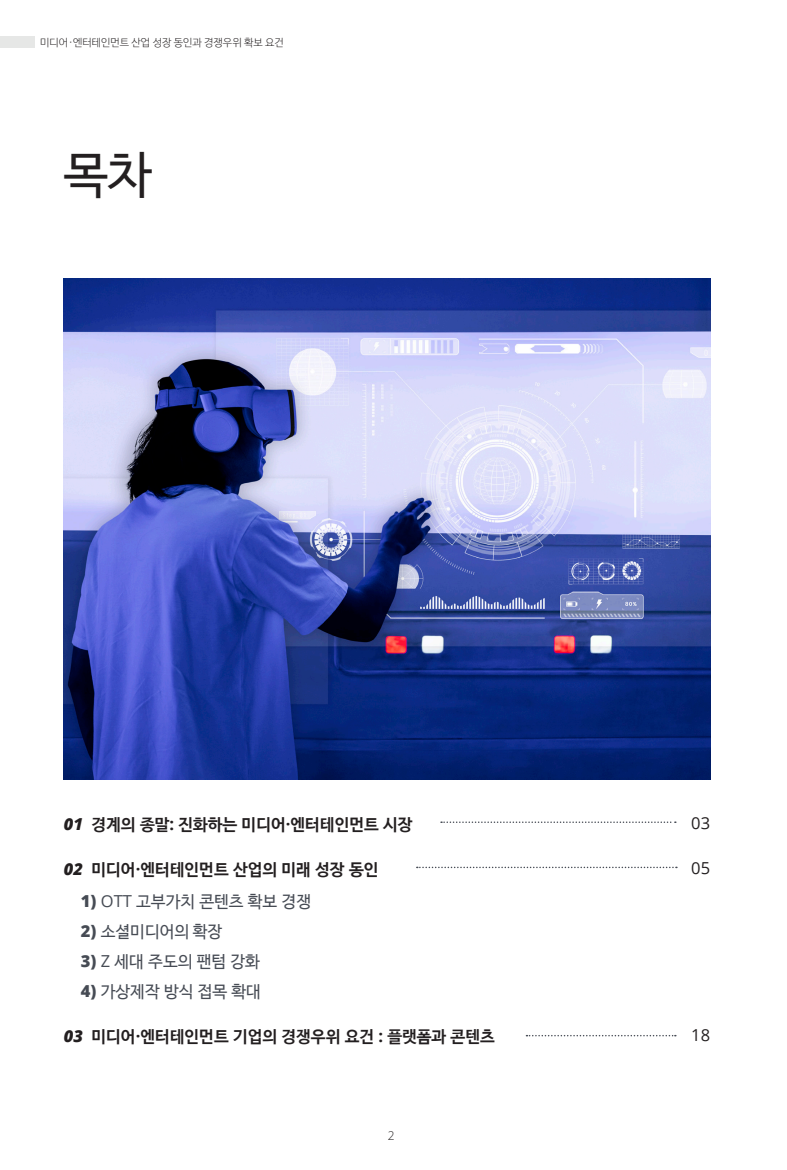
<style>
.page{position:relative;width:787px;height:1170px;background:#fff}
.page>*{position:absolute;margin:0;border:0;box-sizing:border-box;transform-origin:0 0}
.t1{font:49.5px "Nanum Barun Gothic";color:#231f20}
.t2{font:700 16.5px "Nanum Barun Gothic";color:#231f20}
.t3{font:16.5px "Nanum Barun Gothic";color:#464b54}
.t4{font:16.5px "Open Sans";color:#231f20}
.t5{font:300 12px "Open Sans";color:#231f20}
.t6{font:300 10.5px "Nanum Barun Gothic";color:#231f20}
.s1{font-family:"Open Sans";font-weight:800;font-style:italic}
.s2{font-family:"Open Sans"}
.s3{font-family:"Open Sans";font-weight:800}
</style>
<div class="page">
<div style="left:0;top:36px;width:35px;height:12px;background:#e6e7e6"></div>
<svg style="left:441px;top:821px;width:235px;height:1px"></svg>
<svg style="left:417px;top:866px;width:260px;height:2px"></svg>
<svg style="left:526px;top:1034px;width:150px;height:2px"></svg>
<img style="left:64px;top:279px;width:646px;height:500px">
<p class="t6" style="left:40px;top:37px;width:245px">미디어·엔터테인먼트 산업 성장 동인과 경쟁우위 확보 요건</p>
<p class="t1" style="left:64px;top:149px;width:90px">목차</p>
<p class="t2" style="left:64px;top:816px;width:350px"><span class="s1">01</span> 경계의 종말<span class="s2">:</span> 진화하는 미디어<span class="s2">·</span>엔터테인먼트 시장</p>
<p class="t2" style="left:64px;top:861px;width:316px"><span class="s1">02</span> 미디어<span class="s2">·</span>엔터테인먼트 산업의 미래 성장 동인</p>
<p class="t3" style="left:81px;top:892px;width:232px"><span class="s3">1)</span> <span class="s2">OTT</span> 고부가치 콘텐츠 확보 경쟁</p>
<p class="t3" style="left:81px;top:922px;width:143px"><span class="s3">2)</span> 소셜미디어의 확장</p>
<p class="t3" style="left:81px;top:952px;width:180px"><span class="s3">3)</span> <span class="s2">Z</span> 세대 주도의 팬텀 강화</p>
<p class="t3" style="left:81px;top:982px;width:181px"><span class="s3">4)</span> 가상제작 방식 접목 확대</p>
<p class="t2" style="left:64px;top:1027px;width:432px"><span class="s1">03</span> 미디어<span class="s2">·</span>엔터테인먼트 기업의 경쟁우위 요건 <span class="s2">:</span> 플랫폼과 콘텐츠</p>
<p class="t5" style="left:388px;top:1127px;width:8px">2</p>
<p class="t4" style="left:691px;top:811px;width:20px">03</p>
<p class="t4" style="left:691px;top:856px;width:20px">05</p>
<p class="t4" style="left:691px;top:1023px;width:20px">18</p>
</div>
